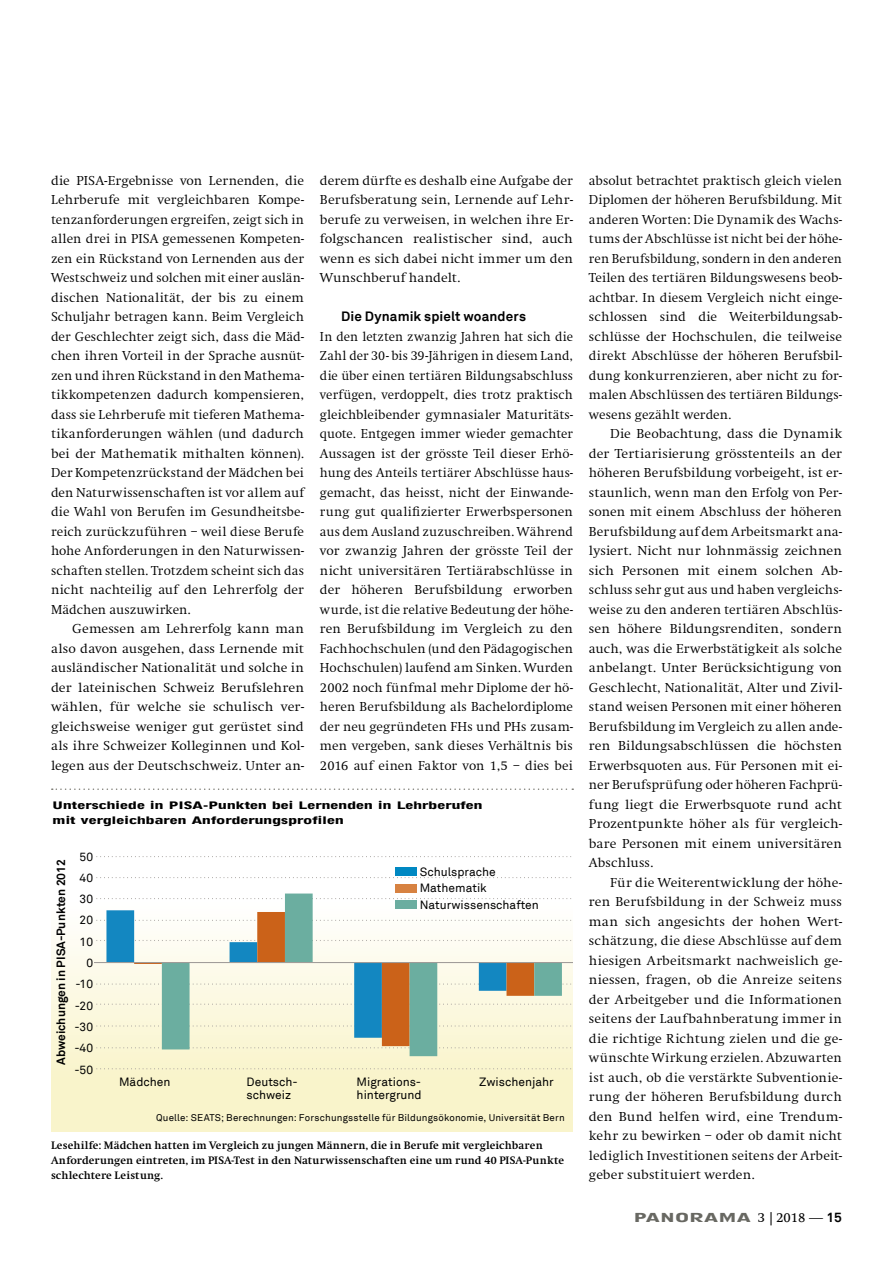
<style>
.page{position:relative;width:893px;height:1263px;background:#fff}
.page>*{position:absolute;margin:0;border:0;box-sizing:border-box;transform-origin:0 0}
.t1{font:300 13.5px/19.5px "Swift";letter-spacing:.01em;color:#000;text-align:justify}
.t2{font:700 13.5px "Akkurat";letter-spacing:.01em;color:#000}
.t3{font:13.5px "Rundfunk Grotesk Com";color:#686862;scale:1.5 1}
.t4{font:12px/21.3px "Akkurat";color:#000}
.t5{font:700 12px "Akkurat";color:#000}
.t6{font:700 11.25px/15px "Swift";letter-spacing:.015em;color:#000}
.t7{font:11.25px/15px "Rundfunk Grotesk Com";letter-spacing:-.03em;color:#000;scale:1.35 1}
.t8{font:9.75px "Akkurat";letter-spacing:.02em;color:#000}
.s1{font-family:"Swift Com";color:#000}
.s2{font-family:"Swift";font-weight:300;color:#000}
.s3{font-family:"Akkurat";font-weight:700;color:#000}
</style>
<div class="page">
<div style="left:51px;top:770px;width:522px;height:361px;background:linear-gradient(to bottom,#fff,#f9f3c8)"></div>
<svg style="left:52px;top:788px;width:521px;height:2px"></svg>
<svg style="left:94px;top:877px;width:479px;height:1px"></svg>
<svg style="left:94px;top:856px;width:479px;height:1px"></svg>
<svg style="left:94px;top:898px;width:479px;height:1px"></svg>
<svg style="left:94px;top:920px;width:479px;height:1px"></svg>
<svg style="left:94px;top:940px;width:479px;height:1px"></svg>
<svg style="left:94px;top:984px;width:479px;height:1px"></svg>
<svg style="left:94px;top:1004px;width:479px;height:1px"></svg>
<svg style="left:94px;top:1025px;width:479px;height:1px"></svg>
<svg style="left:94px;top:1047px;width:479px;height:1px"></svg>
<svg style="left:94px;top:1068px;width:479px;height:1px"></svg>
<svg style="left:106px;top:910px;width:56px;height:128px;background:#9fcbd4"></svg>
<svg style="left:134px;top:912px;width:28px;height:134px"></svg>
<svg style="left:162px;top:893px;width:400px;height:163px"></svg>
<hr style="left:94px;top:962px;width:479px;height:1px;background:#9f9b98">
<div style="left:396px;top:867px;width:21px;height:9px;background:#0088c2"></div>
<div style="left:396px;top:884px;width:21px;height:8px;background:#d78241"></div>
<div style="left:396px;top:900px;width:21px;height:9px;background:#6bada0"></div>
<p class="t1" style="left:51px;top:171px;width:255px">die PISA-Ergebnisse von Lernenden, die Lehrberufe mit vergleichbaren Kompe&shy;tenzanforderungen ergreifen, zeigt sich in allen drei in PISA gemessenen Kompeten&shy;zen ein Rückstand von Lernenden aus der Westschweiz und solchen mit einer auslän&shy;dischen Nationalität, der bis zu einem Schuljahr betragen kann. Beim Vergleich der Geschlechter zeigt sich, dass die Mäd&shy;chen ihren Vorteil in der Sprache ausnüt&shy;zen und ihren Rückstand in den Mathema&shy;tikkompetenzen dadurch kompensieren, dass sie Lehrberufe mit tieferen Mathema&shy;tikanforderungen wählen (und dadurch bei der Mathematik mithalten können).<br>Der Kompetenzrückstand der Mädchen bei den Naturwissenschaften ist vor allem auf die Wahl von Berufen im Gesundheitsbe&shy;reich zurückzuführen – weil diese Berufe hohe Anforderungen in den Naturwissen&shy;schaften stellen. Trotzdem scheint sich das nicht nachteilig auf den Lehrerfolg der Mädchen auszuwirken.</p>
<p class="t1" style="left:51px;top:619px;width:255px;text-indent:21px">Gemessen am Lehrerfolg kann man also davon ausgehen, dass Lernende mit ausländischer Nationalität und solche in der lateinischen Schweiz Berufslehren wählen, für welche sie schulisch ver&shy;gleichsweise weniger gut gerüstet sind als ihre Schweizer Kolleginnen und Kol&shy;legen aus der Deutschschweiz. Unter an-</p>
<p class="t1" style="left:320px;top:171px;width:254px">derem dürfte es deshalb eine Aufgabe der Berufsberatung sein, Lernende auf Lehr&shy;berufe zu verweisen, in welchen ihre Er&shy;folgschancen realistischer sind, auch wenn es sich dabei nicht immer um den Wunschberuf handelt.</p>
<p class="t2" style="left:341px;top:308px;width:186px">Die Dynamik spielt woanders</p>
<p class="t1" style="left:320px;top:327px;width:255px">In den letzten zwanzig Jahren hat sich die Zahl der 30- bis 39-Jährigen in diesem Land, die über einen tertiären Bildungsabschluss verfügen, verdoppelt, dies trotz praktisch gleichbleibender gymnasialer Maturitäts&shy;quote. Entgegen immer wieder gemachter Aussagen ist der grösste Teil dieser Erhö&shy;hung des Anteils tertiärer Abschlüsse haus&shy;gemacht, das heisst, nicht der Einwande&shy;rung gut qualifizierter Erwerbspersonen aus dem Ausland zuzuschreiben. Während vor zwanzig Jahren der grösste Teil der nicht universitären Tertiärabschlüsse in der höheren Berufsbildung erworben wurde, ist die relative Bedeutung der höhe&shy;ren Berufsbildung im Vergleich zu den Fachhochschulen (und den Pädagogischen Hochschulen) laufend am Sinken. Wurden 2002 noch fünfmal mehr Diplome der hö&shy;heren Berufsbildung als Bachelordiplome der neu gegründeten FHs und PHs zusam&shy;men vergeben, sank dieses Verhältnis bis 2016 auf einen Faktor von 1,5 – dies bei</p>
<p class="t7" style="left:52px;top:797px;width:320px">Unterschiede in PISA-Punkten bei Lernenden in Lehrberufen mit vergleichbaren Anforderungsprofilen</p>
<p class="t4" style="left:74px;top:845px;width:20px;text-align:right">50<br>40<br>30<br>20<br>10<br>0 -10 -20 -30 -40 -50</p>
<p class="t5" style="left:53px;top:1065px;width:207px;rotate:-90deg">Abweichungen in PISA-Punkten 2012</p>
<p class="t4" style="left:420px;top:863px;width:121px;line-height:16.5px">Schulsprache<br>Mathematik<br>Naturwissenschaften</p>
<p class="t4" style="left:119px;top:1071px;width:53px">Mädchen</p>
<p class="t4" style="left:247px;top:1075px;width:53px;line-height:13.5px">Deutsch&shy;schweiz</p>
<p class="t4" style="left:357px;top:1075px;width:67px;line-height:13.5px">Migrations&shy;hintergrund</p>
<p class="t4" style="left:479px;top:1071px;width:76px">Zwischenjahr</p>
<p class="t8" style="left:156px;top:1112px;width:410px">Quelle: SEATS; Berechnungen: Forschungsstelle für Bildungsökonomie, Universität Bern</p>
<p class="t6" style="left:51px;top:1138px;width:514px">Lesehilfe: Mädchen hatten im Vergleich zu jungen Männern, die in Berufe mit vergleichbaren<br>Anforderungen eintreten, im PISA-Test in den Naturwissenschaften eine um rund 40 PISA-Punkte schlechtere Leistung.</p>
<p class="t1" style="left:589px;top:171px;width:254px">absolut betrachtet praktisch gleich vielen Diplomen der höheren Berufsbildung. Mit anderen Worten: Die Dynamik des Wachs&shy;tums der Abschlüsse ist nicht bei der höhe&shy;ren Berufsbildung, sondern in den anderen Teilen des tertiären Bildungswesens beob&shy;achtbar. In diesem Vergleich nicht einge&shy;schlossen sind die Weiterbildungsab&shy;schlüsse der Hochschulen, die teilweise direkt Abschlüsse der höheren Berufsbil&shy;dung konkurrenzieren, aber nicht zu for&shy;malen Abschlüssen des tertiären Bildungs&shy;wesens gezählt werden.</p>
<p class="t1" style="left:589px;top:424px;width:255px;text-indent:21px">Die Beobachtung, dass die Dynamik der Tertiarisierung grösstenteils an der höheren Berufsbildung vorbeigeht, ist er&shy;staunlich, wenn man den Erfolg von Per&shy;sonen mit einem Abschluss der höheren Berufsbildung auf dem Arbeitsmarkt ana&shy;lysiert. Nicht nur lohnmässig zeichnen sich Personen mit einem solchen Ab&shy;schluss sehr gut aus und haben vergleichs&shy;weise zu den anderen tertiären Abschlüs&shy;sen höhere Bildungsrenditen, sondern auch, was die Erwerbstätigkeit als solche anbelangt. Unter Berücksichtigung von Geschlecht, Nationalität, Alter und Zivil&shy;stand weisen Personen mit einer höheren Berufsbildung im Vergleich zu allen ande&shy;ren Bildungsabschlüssen die höchsten Erwerbsquoten aus. Für Personen mit ei&shy;ner Berufsprüfung oder höheren Fachprü&shy;fung liegt die Erwerbsquote rund acht Prozentpunkte höher als für vergleich&shy;bare Personen mit einem universitären Abschluss.</p>
<p class="t1" style="left:589px;top:873px;width:255px;text-indent:21px">Für die Weiterentwicklung der höhe&shy;ren Berufsbildung in der Schweiz muss man sich angesichts der hohen Wert&shy;schätzung, die diese Abschlüsse auf dem hiesigen Arbeitsmarkt nachweislich ge&shy;niessen, fragen, ob die Anreize seitens der Arbeitgeber und die Informationen seitens der Laufbahnberatung immer in die richtige Richtung zielen und die ge&shy;wünschte Wirkung erzielen. Abzuwarten ist auch, ob die verstärkte Subventionie&shy;rung der höheren Berufsbildung durch den Bund helfen wird, eine Trendum&shy;kehr zu bewirken – oder ob damit nicht lediglich Investitionen seitens der Arbeit&shy;geber substituiert werden.</p>
<p class="t3" style="left:633px;top:1209px;width:141px">PANORAMA <span class="s1">3 |2018</span> <span class="s2">—</span> <span class="s3">15</span></p>
</div>
